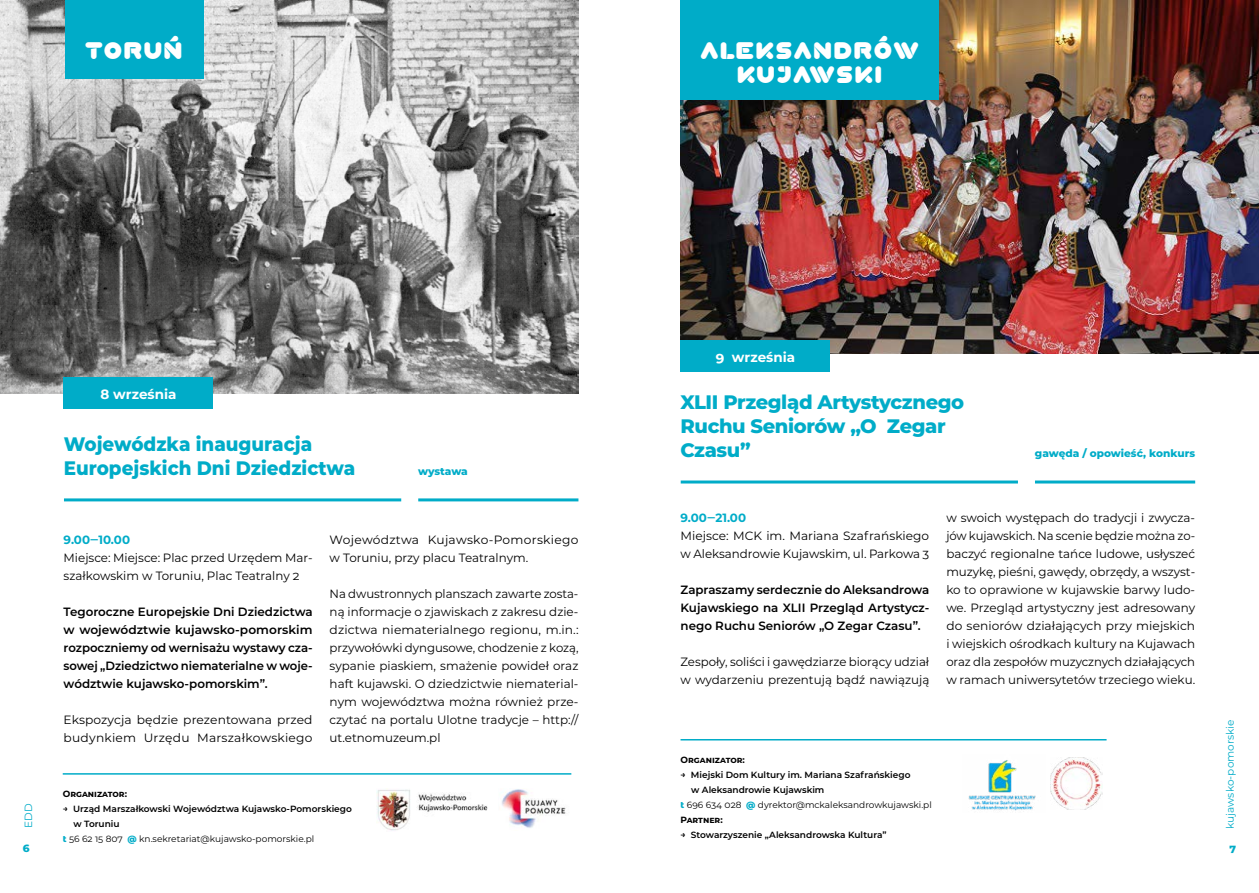
<style>
.page{position:relative;width:1259px;height:893px;background:#fff}
.page>*{position:absolute;margin:0;border:0;box-sizing:border-box;transform-origin:0 0}
.t1{font:24px/24px "Play Solid";color:#fff;text-align:center}
.t2{font:800 19.5px/24px "Montserrat";letter-spacing:-.01em;color:#00acc8}
.t3{font:800 19.5px/24px "Montserrat";letter-spacing:-.01em;color:#00acc8;scale:.94 1}
.t4{font:700 13.5px "Montserrat";color:#fff}
.t5{font:12px/18px "Montserrat";color:#000}
.t6{font:600 12px/18px "Montserrat";color:#000;text-align:justify}
.t7{font:700 12px "Montserrat";color:#00acc8}
.t8{font:800 10.5px "Montserrat";color:#00acc8}
.t9{font:10.5px "Montserrat";color:#00acc8}
.t10{font:600 9px "Montserrat";color:#000}
.t11{font:9px "Montserrat";color:#000}
.t12{font:700 9px "Montserrat";color:#000}
.s1{font-weight:800;color:#00acc8}
</style>
<div class="page">
<img style="left:0;top:0;width:578px;height:393px">
<img style="left:680px;top:0;width:579px;height:354px">
<hr style="left:418px;top:498px;width:160px;height:3px;background:#00acc8">
<hr style="left:64px;top:498px;width:337px;height:3px;background:#00acc8">
<div style="left:64px;top:378px;width:149px;height:31px;background:#00acc8"></div>
<div style="left:680px;top:341px;width:150px;height:31px;background:#00acc8"></div>
<hr style="left:680px;top:739px;width:426px;height:1px;background:#00acc8">
<hr style="left:63px;top:773px;width:508px;height:2px;background:#00acc8">
<div style="left:65px;top:0;width:138px;height:79px;background:#00acc8"></div>
<div style="left:680px;top:0;width:259px;height:100px;background:#00acc8"></div>
<hr style="left:1035px;top:480px;width:160px;height:3px;background:#00acc8">
<hr style="left:680px;top:480px;width:338px;height:3px;background:#00acc8">
<img style="left:968px;top:760px;width:68px;height:51px">
<img style="left:376px;top:789px;width:112px;height:42px">
<img style="left:502px;top:789px;width:64px;height:39px">
<img style="left:1050px;top:757px;width:52px;height:52px">
<h1 class="t1" style="left:85px;top:39px;width:99px">TORUŃ</h1>
<h1 class="t1" style="left:699px;top:39px;width:221px">ALEKSANDRÓW<br>KUJAWSKI</h1>
<p class="t4" style="left:101px;top:384px;width:77px">8 września</p>
<h2 class="t3" style="left:64px;top:431px;width:311px">Wojewódzka inauguracja<br>Europejskich Dni Dziedzictwa</h2>
<p class="t8" style="left:418px;top:463px;width:51px">wystawa</p>
<p class="t4" style="left:715px;top:347px;width:81px">9 września</p>
<h2 class="t2" style="left:680px;top:389px;width:285px">XLII Przegląd Artystycznego<br>Ruchu Seniorów „O Zegar<br>Czasu”</h2>
<p class="t8" style="left:1035px;top:446px;width:162px">gawęda / opowieść, konkurs</p>
<p class="t5" style="left:946px;top:508px;width:250px;text-align:justify">w swoich występach do tradycji i zwycza&shy;jów kujawskich. Na scenie będzie można zo&shy;baczyć regionalne tańce ludowe, usłyszeć muzykę, pieśni, gawędy, obrzędy, a wszyst&shy;ko to oprawione w kujawskie barwy ludo&shy;we. Przegląd artystyczny jest adresowany do seniorów działających przy miejskich i wiejskich ośrodkach kultury na Kujawach oraz dla zespołów muzycznych działających w ramach uniwersytetów trzeciego wieku.</p>
<p class="t7" style="left:680px;top:509px;width:67px">9.00‒21.00</p>
<p class="t5" style="left:680px;top:526px;width:250px">Miejsce: MCK im. Mariana Szafrańskiego w Aleksandrowie Kujawskim, ul. Parkowa 3</p>
<p class="t6" style="left:680px;top:580px;width:250px">Zapraszamy serdecznie do Aleksandrowa Kujawskiego na XLII Przegląd Artystycz&shy;nego Ruchu Seniorów „O Zegar Czasu”.</p>
<p class="t5" style="left:680px;top:652px;width:250px">Zespoły, soliści i gawędziarze biorący udział w wydarzeniu prezentują bądź nawiązują</p>
<p class="t5" style="left:330px;top:530px;width:250px">Województwa Kujawsko-Pomorskiego w Toruniu, przy placu Teatralnym.</p>
<p class="t5" style="left:330px;top:584px;width:250px;text-align:justify">Na dwustronnych planszach zawarte zosta&shy;ną informacje o zjawiskach z zakresu dzie&shy;dzictwa niematerialnego regionu, m.in.: przywołówki dyngusowe, chodzenie z kozą, sypanie piaskiem, smażenie powideł oraz haft kujawski. O dziedzictwie niematerial&shy;nym województwa można również prze&shy;czytać na portalu Ulotne tradycje – http:// ut.etnomuzeum.pl</p>
<p class="t7" style="left:64px;top:531px;width:68px">9.00‒10.00</p>
<p class="t5" style="left:64px;top:548px;width:250px">Miejsce: Miejsce: Plac przed Urzędem Mar&shy;szałkowskim w Toruniu, Plac Teatralny 2</p>
<p class="t6" style="left:64px;top:602px;width:250px">Tegoroczne Europejskie Dni Dziedzictwa w województwie kujawsko-pomorskim rozpoczniemy od wernisażu wystawy cza&shy;sowej „Dziedzictwo niematerialne w woje&shy;wództwie kujawsko-pomorskim”.</p>
<p class="t5" style="left:64px;top:710px;width:250px">Ekspozycja będzie prezentowana przed budynkiem Urzędu Marszałkowskiego</p>
<p class="t9" style="left:1222px;top:829px;width:111px;rotate:-90deg">kujawsko-pomorskie</p>
<p class="t12" style="left:680px;top:753px;width:66px">Organizator:</p>
<p class="t10" style="left:680px;top:768px;width:231px">→ Miejski Dom Kultury im. Mariana Szafrańskiego</p>
<p class="t10" style="left:691px;top:783px;width:135px">w Aleksandrowie Kujawskim</p>
<p class="t11" style="left:680px;top:798px;width:253px"><span class="s1">t</span> 696 634 028 <span class="s1">@</span> dyrektor@mckaleksandrowkujawski.pl</p>
<p class="t12" style="left:680px;top:813px;width:44px">Partner:</p>
<p class="t10" style="left:680px;top:828px;width:208px">→ Stowarzyszenie „Aleksandrowska Kultura”</p>
<p class="t12" style="left:63px;top:787px;width:66px">Organizator:</p>
<p class="t10" style="left:63px;top:802px;width:291px">→ Urząd Marszałkowski Województwa Kujawsko-Pomorskiego</p>
<p class="t10" style="left:73px;top:817px;width:48px">w Toruniu</p>
<p class="t11" style="left:63px;top:833px;width:253px"><span class="s1">t</span> 56 62 15 807 <span class="s1">@</span> kn.sekretariat@kujawsko-pomorskie.pl</p>
<p class="t9" style="left:21px;top:828px;width:26px;rotate:-90deg">EDD</p>
<p class="t8" style="left:23px;top:841px;width:8px">6</p>
<p class="t8" style="left:1229px;top:841px;width:8px">7</p>
</div>
